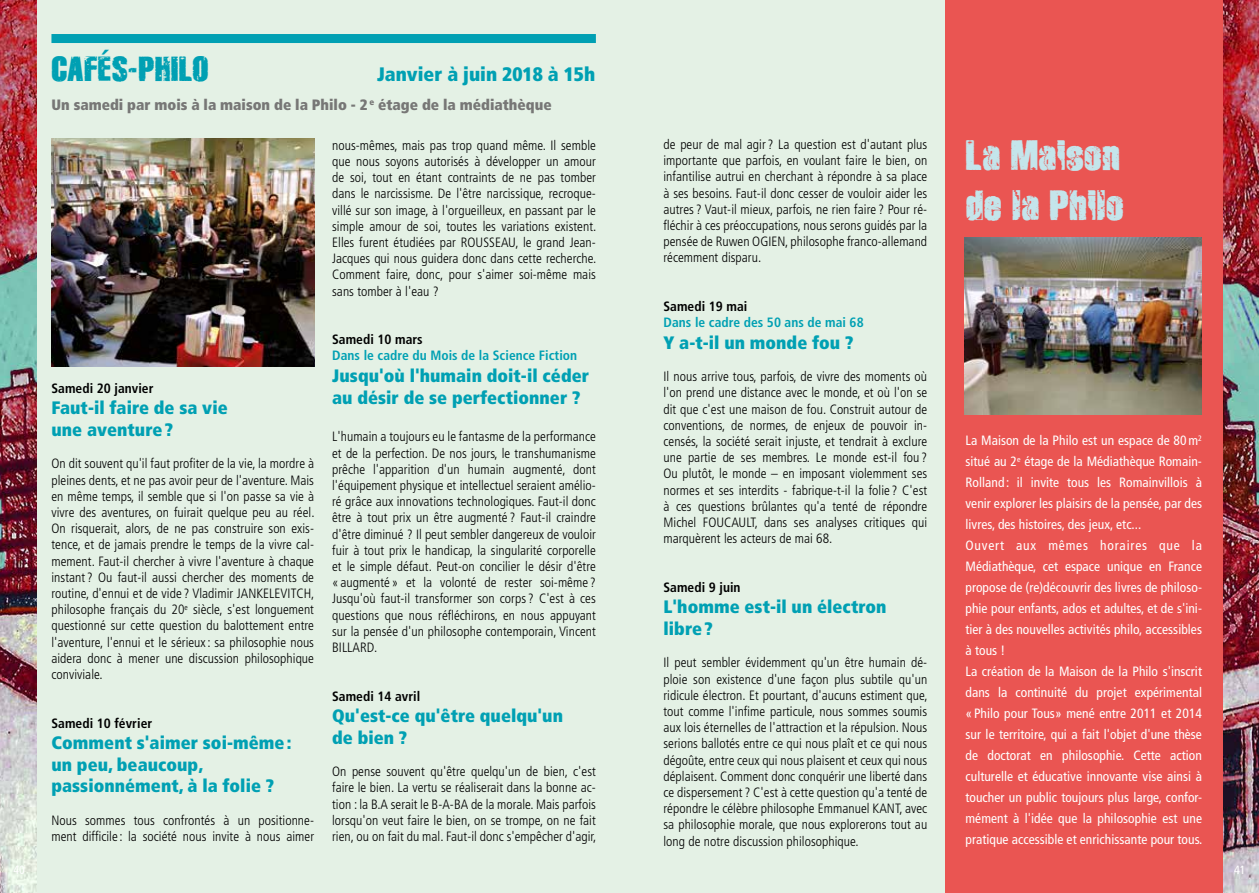
<style>
.page{position:relative;width:1259px;height:893px;background:#fff}
.page>*{position:absolute;margin:0;border:0;box-sizing:border-box;transform-origin:0 0}
.t1{font:42px/50.4px "Disintegration";letter-spacing:.005em;color:#c4e5eb}
.t2{font:34.5px "Disintegration";color:#00a0b3}
.t3{font:900 condensed 19.5px "Frutiger";color:#00a0b3}
.t4{font:900 condensed 18px/21.6px "Frutiger";letter-spacing:.005em;color:#00a0b3}
.t5{font:900 condensed 15px "Frutiger";color:#777776}
.t6{font:300 condensed 13.5px/16.2px "Frutiger";letter-spacing:.005em;color:#000;text-align:justify}
.t7{font:condensed 13.5px/21px "Frutiger";letter-spacing:.005em;color:#fff}
.t8{font:700 condensed 13.5px "Frutiger";letter-spacing:.005em;color:#000}
.t9{font:700 condensed 13.5px "Frutiger";letter-spacing:.005em;color:#00a0b3}
.t10{font:condensed 12px "Frutiger";color:#fff}
</style>
<div class="page">
<div style="left:14px;top:0;width:1212px;height:893px;background:#e4f1e5"></div>
<img style="left:0;top:0;width:36px;height:893px">
<div style="left:51px;top:34px;width:545px;height:9px;background:#00a0b3"></div>
<img style="left:1222px;top:0;width:37px;height:893px">
<img style="left:51px;top:139px;width:264px;height:228px">
<div style="left:945px;top:0;width:277px;height:893px;background:#ea5552"></div>
<img style="left:964px;top:237px;width:237px;height:178px">
<h2 class="t2" style="left:51px;top:47px;width:159px">CAFÉS-PHILO</h2>
<h3 class="t3" style="left:377px;top:63px;width:220px">Janvier à juin 2018 à 15h</h3>
<p class="t5" style="left:51px;top:95px;width:502px">Un samedi par mois à la maison de la Philo - 2 <sup>e</sup> étage de la médiathèque</p>
<p class="t8" style="left:51px;top:380px;width:103px">Samedi 20 janvier</p>
<h3 class="t4" style="left:51px;top:397px;width:178px">Faut-il faire de sa vie une aventure?</h3>
<p class="t6" style="left:51px;top:456px;width:265px">On dit souvent qu'il faut profiter de la vie, la mordre à pleines dents, et ne pas avoir peur de l'aventure. Mais en même temps, il semble que si l'on passe sa vie à vivre des aventures, on fuirait quelque peu au réel.<br>On risquerait, alors, de ne pas construire son exis&shy;tence, et de jamais prendre le temps de la vivre cal&shy;mement. Faut-il chercher à vivre l'aventure à chaque instant ? Ou faut-il aussi chercher des moments de routine, d'ennui et de vide ? Vladimir JANKELEVITCH, philosophe français du 20<sup>e</sup> siècle, s'est longuement questionné sur cette question du balottement entre l'aventure, l'ennui et le sérieux: sa philosophie nous aidera donc à mener une discussion philosophique conviviale.</p>
<p class="t8" style="left:51px;top:715px;width:102px">Samedi 10 février</p>
<h3 class="t4" style="left:51px;top:732px;width:242px">Comment s'aimer soi-même: un peu, beaucoup, passionnément, à la folie ?</h3>
<p class="t6" style="left:51px;top:812px;width:264px">Nous sommes tous confrontés à un positionne&shy;ment difficile : la société nous invite à nous aimer</p>
<p class="t6" style="left:332px;top:137px;width:266px">nous-mêmes, mais pas trop quand même. Il semble que nous soyons autorisés à développer un amour de soi, tout en étant contraints de ne pas tomber dans le narcissisme. De l'être narcissique, recroque&shy;villé sur son image, à l'orgueilleux, en passant par le simple amour de soi, toutes les variations existent.<br>Elles furent étudiées par ROUSSEAU, le grand Jean-Jacques qui nous guidera donc dans cette recherche.<br>Comment faire, donc, pour s'aimer soi-même mais sans tomber à l'eau ?</p>
<p class="t8" style="left:332px;top:332px;width:92px">Samedi 10 mars</p>
<p class="t9" style="left:332px;top:348px;width:246px">Dans le cadre du Mois de la Science Fiction</p>
<h3 class="t4" style="left:332px;top:365px;width:258px">Jusqu'où l'humain doit-il céder au désir de se perfectionner ?</h3>
<p class="t6" style="left:332px;top:429px;width:265px">L'humain a toujours eu le fantasme de la performance et de la perfection. De nos jours, le transhumanisme prêche l'apparition d'un humain augmenté, dont l'équipement physique et intellectuel seraient amélio&shy;ré grâce aux innovations technologiques. Faut-il donc être à tout prix un être augmenté ? Faut-il craindre d'être diminué ? Il peut sembler dangereux de vouloir fuir à tout prix le handicap, la singularité corporelle et le simple défaut. Peut-on concilier le désir d'être « augmenté » et la volonté de rester soi-même ?<br>Jusqu'où faut-il transformer son corps ? C'est à ces questions que nous réfléchirons, en nous appuyant sur la pensée d'un philosophe contemporain, Vincent BILLARD.</p>
<p class="t8" style="left:332px;top:688px;width:90px">Samedi 14 avril</p>
<h3 class="t4" style="left:332px;top:705px;width:232px">Qu'est-ce qu'être quelqu'un de bien ?</h3>
<p class="t6" style="left:332px;top:764px;width:266px">On pense souvent qu'être quelqu'un de bien, c'est faire le bien. La vertu se réaliserait dans la bonne ac&shy;tion : la B.A serait le B-A-BA de la morale. Mais parfois lorsqu'on veut faire le bien, on se trompe, on ne fait rien, ou on fait du mal. Faut-il donc s'empêcher d'agir,</p>
<p class="t6" style="left:663px;top:136px;width:265px">de peur de mal agir ? La question est d'autant plus importante que parfois, en voulant faire le bien, on infantilise autrui en cherchant à répondre à sa place à ses besoins. Faut-il donc cesser de vouloir aider les autres ? Vaut-il mieux, parfois, ne rien faire ? Pour ré&shy;fléchir à ces préoccupations, nous serons guidés par la pensée de Ruwen OGIEN, philosophe franco-allemand récemment disparu.</p>
<p class="t8" style="left:663px;top:298px;width:85px">Samedi 19 mai</p>
<p class="t9" style="left:663px;top:314px;width:202px">Dans le cadre des 50 ans de mai 68</p>
<h3 class="t4" style="left:663px;top:332px;width:191px">Y a-t-il un monde fou ?</h3>
<p class="t6" style="left:663px;top:369px;width:265px">Il nous arrive tous, parfois, de vivre des moments où l'on prend une distance avec le monde, et où l'on se dit que c'est une maison de fou. Construit autour de conventions, de normes, de enjeux de pouvoir in&shy;censés, la société serait injuste, et tendrait à exclure une partie de ses membres. Le monde est-il fou ?<br>Ou plutôt, le monde – en imposant violemment ses normes et ses interdits - fabrique-t-il la folie ? C'est à ces questions brûlantes qu'a tenté de répondre Michel FOUCAULT, dans ses analyses critiques qui marquèrent les acteurs de mai 68.</p>
<p class="t8" style="left:663px;top:579px;width:79px">Samedi 9 juin</p>
<h3 class="t4" style="left:663px;top:596px;width:224px">L'homme est-il un électron libre?</h3>
<p class="t6" style="left:663px;top:655px;width:266px">Il peut sembler évidemment qu'un être humain dé&shy;ploie son existence d'une façon plus subtile qu'un ridicule électron. Et pourtant, d'aucuns estiment que, tout comme l'infime particule, nous sommes soumis aux lois éternelles de l'attraction et la répulsion. Nous serions ballotés entre ce qui nous plaît et ce qui nous dégoûte, entre ceux qui nous plaisent et ceux qui nous déplaisent. Comment donc conquérir une liberté dans ce dispersement ? C'est à cette question qu'a tenté de répondre le célèbre philosophe Emmanuel KANT, avec sa philosophie morale, que nous explorerons tout au long de notre discussion philosophique.</p>
<h1 class="t1" style="left:965px;top:129px;width:160px">La Maison de la Philo</h1>
<p class="t7" style="left:965px;top:430px;width:238px">La Maison de la Philo est un espace de 80m<sup>2 </sup>situé au 2<sup>e</sup> étage de la Médiathèque Romain-Rolland : il invite tous les Romainvillois à venir explorer les plaisirs de la pensée, par des livres, des histoires, des jeux, etc...<br>Ouvert aux mêmes horaires que la Médiathèque, cet espace unique en France propose de (re)découvrir des livres de philoso&shy;phie pour enfants, ados et adultes, et de s'ini&shy;tier à des nouvelles activités philo, accessibles à tous !<br>La création de la Maison de la Philo s'inscrit dans la continuité du projet expérimental « Philo pour Tous» mené entre 2011 et 2014 sur le territoire, qui a fait l'objet d'une thèse de doctorat en philosophie. Cette action culturelle et éducative innovante vise ainsi à toucher un public toujours plus large, confor&shy;mément à l'idée que la philosophie est une pratique accessible et enrichissante pour tous.</p>
<p class="t10" style="left:13px;top:863px;width:13px">40</p>
<p class="t10" style="left:1234px;top:863px;width:13px">41</p>
</div>
